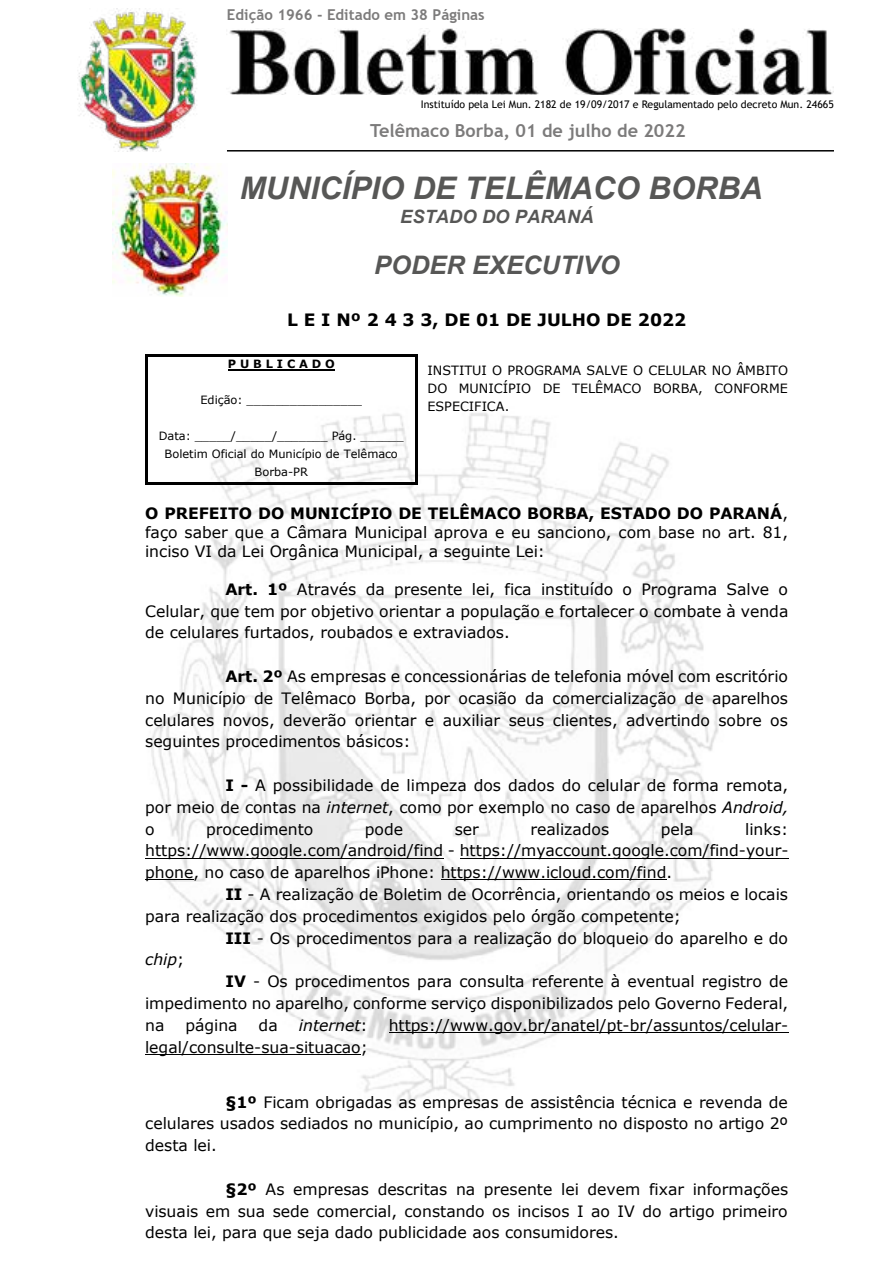
<style>
.page{position:relative;width:893px;height:1263px;background:#fff}
.page>*{position:absolute;margin:0;border:0;box-sizing:border-box;transform-origin:0 0}
.t1{font:italic 700 31.2px "Arial";color:#575756}
.t2{font:italic 700 25.5px "Arial";color:#575756}
.t3{font:italic 700 18.3px "Arial";color:#575756}
.t4{font:700 18px "Trebuchet MS";color:#7c7b7b}
.t5{font:700 16.95px "Verdana";color:#000}
.t6{font:15.6px/21.8px "Verdana";color:#000;text-align:justify}
.t7{font:italic 15.6px "Verdana";color:#000}
.t8{font:700 15px "Trebuchet MS";color:#7c7b7b}
.t9{font:12.75px/17.9px "Verdana";color:#000;text-align:justify}
.t10{font:11.4px/18px "Verdana";letter-spacing:-.005em;color:#000;text-align:center}
.t11{font:700 11.4px "Verdana";letter-spacing:.34em;color:#000}
.t12{font:10.5px "Trebuchet MS";color:#000}
.s1{font-weight:700}
.s2{font-style:italic}
.s3{font-style:normal}
</style>
<div class="page">
<img style="left:78px;top:9px;width:119px;height:143px">
<img style="left:229px;top:29px;width:605px;height:66px">
<hr style="left:227px;top:150px;width:607px;height:2px;background:#000">
<img style="left:112px;top:164px;width:116px;height:132px">
<img style="left:145px;top:375px;width:574px;height:732px">
<hr style="left:145px;top:858px;width:298px;height:1px;background:#000">
<hr style="left:460px;top:858px;width:328px;height:1px;background:#000">
<hr style="left:145px;top:879px;width:48px;height:1px;background:#000">
<hr style="left:441px;top:879px;width:225px;height:1px;background:#000">
<hr style="left:389px;top:1032px;width:399px;height:1px;background:#000">
<hr style="left:145px;top:1054px;width:216px;height:1px;background:#000">
<hr style="left:228px;top:369px;width:107px;height:1px;background:#000">
<hr style="left:147px;top:355px;width:269px;height:2px;background:#000">
<hr style="left:145px;top:357px;width:2px;height:125px;background:#000">
<hr style="left:147px;top:482px;width:269px;height:2px;background:#000">
<hr style="left:416px;top:357px;width:2px;height:125px;background:#000">
<p class="t8" style="left:227px;top:5px;width:259px">Edição 1966 - Editado em 38 Páginas</p>
<p class="t12" style="left:421px;top:98px;width:415px">Instituído pela Lei Mun. 2182 de 19/09/2017 e Regulamentado pelo decreto Mun. 24665</p>
<p class="t4" style="left:370px;top:119px;width:317px">Telêmaco Borba, 01 de julho de 2022</p>
<h1 class="t1" style="left:240px;top:167px;width:524px">MUNICÍPIO DE TELÊMACO BORBA</h1>
<p class="t3" style="left:400px;top:204px;width:195px">ESTADO DO PARANÁ</p>
<h2 class="t2" style="left:374px;top:248px;width:247px">PODER EXECUTIVO</h2>
<p class="t5" style="left:287px;top:307px;width:401px">L E I Nº 2 4 3 3, DE 01 DE JULHO DE 2022</p>
<p class="t9" style="left:428px;top:362px;width:362px">INSTITUI O PROGRAMA SALVE O CELULAR NO ÂMBITO DO MUNICÍPIO DE TELÊMACO BORBA, CONFORME ESPECIFICA.</p>
<p class="t11" style="left:228px;top:356px;width:108px">PUBLICADO</p>
<p class="t10" style="left:200px;top:391px;width:163px">Edição: ________________</p>
<p class="t10" style="left:159px;top:427px;width:247px">Data: _____/_____/_______ Pág. ______<br>Boletim Oficial do Município de Telêmaco<br>Borba-PR</p>
<p class="t6" style="left:145px;top:504px;width:645px;line-height:18.9px"><span class="s1">O PREFEITO DO MUNICÍPIO DE TELÊMACO BORBA, ESTADO DO PARANÁ</span>, faço saber que a Câmara Municipal aprova e eu sanciono, com base no art. 81, inciso VI da Lei Orgânica Municipal, a seguinte Lei:</p>
<p class="t6" style="left:145px;top:578px;width:645px;text-indent:80px"><span class="s1">Art. 1º</span> Através da presente lei, fica instituído o Programa Salve o Celular, que tem por objetivo orientar a população e fortalecer o combate à venda de celulares furtados, roubados e extraviados.</p>
<p class="t6" style="left:145px;top:665px;width:644px;text-indent:80px"><span class="s1">Art. 2º</span> As empresas e concessionárias de telefonia móvel com escritório no Município de Telêmaco Borba, por ocasião da comercialização de aparelhos celulares novos, deverão orientar e auxiliar seus clientes, advertindo sobre os seguintes procedimentos básicos:</p>
<p class="t6" style="left:145px;top:774px;width:645px;text-indent:80px"><span class="s1">I -</span> A possibilidade de limpeza dos dados do celular de forma remota, por meio de contas na <span class="s2">internet</span>, como por exemplo no caso de aparelhos <span class="s2">Android, </span>o</p>
<p class="t6" style="left:206px;top:818px;width:109px">procedimento</p>
<p class="t6" style="left:365px;top:818px;width:40px">pode</p>
<p class="t6" style="left:455px;top:818px;width:26px">ser</p>
<p class="t6" style="left:530px;top:818px;width:80px">realizados</p>
<p class="t6" style="left:661px;top:818px;width:34px">pela</p>
<p class="t6" style="left:745px;top:818px;width:44px">links:</p>
<p class="t6" style="left:145px;top:840px;width:645px">https://www.google.com/android/find - https://myaccount.google.com/find-your-</p>
<p class="t6" style="left:145px;top:861px;width:528px">phone, no caso de aparelhos iPhone: https://www.icloud.com/find.</p>
<p class="t6" style="left:225px;top:883px;width:564px"><span class="s1">II</span> - A realização de Boletim de Ocorrência, orientando os meios e locais</p>
<p class="t6" style="left:145px;top:905px;width:537px">para realização dos procedimentos exigidos pelo órgão competente;</p>
<p class="t6" style="left:225px;top:927px;width:564px"><span class="s1">III</span> - Os procedimentos para a realização do bloqueio do aparelho e do</p>
<p class="t7" style="left:145px;top:949px;width:41px">chip<span class="s3">;</span></p>
<p class="t6" style="left:225px;top:970px;width:564px"><span class="s1">IV</span> - Os procedimentos para consulta referente à eventual registro de</p>
<p class="t6" style="left:145px;top:992px;width:645px">impedimento no aparelho, conforme serviço disponibilizados pelo Governo Federal,</p>
<p class="t6" style="left:145px;top:1014px;width:21px">na</p>
<p class="t6" style="left:185px;top:1014px;width:54px">página</p>
<p class="t6" style="left:259px;top:1014px;width:21px">da</p>
<p class="t7" style="left:299px;top:1014px;width:70px">internet<span class="s3">:</span></p>
<p class="t6" style="left:389px;top:1014px;width:401px">https://www.gov.br/anatel/pt-br/assuntos/celular-</p>
<p class="t6" style="left:145px;top:1036px;width:224px">legal/consulte-sua-situacao;</p>
<p class="t6" style="left:145px;top:1091px;width:644px;text-indent:80px"><span class="s1">§1º</span> Ficam obrigadas as empresas de assistência técnica e revenda de celulares usados sediados no município, ao cumprimento no disposto no artigo 2º desta lei.</p>
<p class="t6" style="left:145px;top:1178px;width:645px;text-indent:80px"><span class="s1">§2º</span> As empresas descritas na presente lei devem fixar informações visuais em sua sede comercial, constando os incisos I ao IV do artigo primeiro desta lei, para que seja dado publicidade aos consumidores.</p>
</div>
